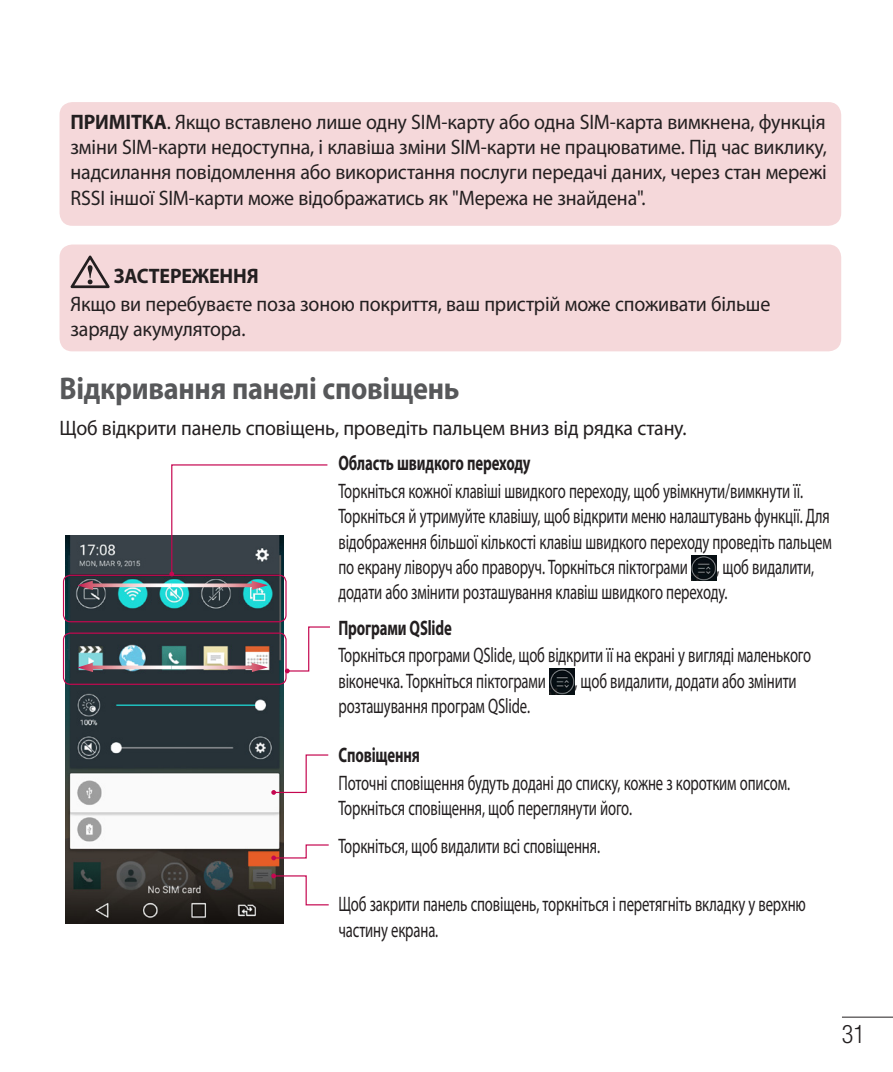
<style>
.page{position:relative;width:893px;height:1072px;background:#fff}
.page>*{position:absolute;margin:0;border:0;box-sizing:border-box;transform-origin:0 0}
.M_head_03{font:700 31.5px "Myriad Pro";letter-spacing:-.01em;color:#57585a;scale:.9 1}
.t1{font:300 condensed 25.5px "Helvetica Neue LT Pro";color:#231f20;scale:.95 1}
.main{font:21px/25.2px "Myriad Pro";letter-spacing:-.01em;color:#231f20;scale:.7 1}
.main-2{font:21px/25.2px "Myriad Pro";letter-spacing:-.01em;color:#231f20;text-align:justify;scale:.95 1}
.s1{font-weight:700}
</style>
<div class="page">
<hr style="left:842px;top:1016px;width:51px;height:1px;background:#231f20">
<div style="left:60px;top:102px;width:781px;height:124px;background:#f5d8da;border-radius:13px"></div>
<div style="left:60px;top:244px;width:781px;height:107px;background:#f5d8da;border-radius:13px"></div>
<svg style="left:71px;top:255px;width:39px;height:33px"></svg>
<img style="left:66px;top:536px;width:218px;height:387px">
<img style="left:691px;top:555px;width:25px;height:25px">
<img style="left:549px;top:669px;width:26px;height:25px">
<div style="left:63px;top:574px;width:224px;height:48px;border:1px solid #c50750;border-radius:7px"></div>
<div style="left:63px;top:632px;width:224px;height:53px;border:1px solid #c50750;border-radius:7px"></div>
<svg style="left:285px;top:626px;width:45px;height:47px"></svg>
<svg style="left:271px;top:753px;width:58px;height:41px"></svg>
<svg style="left:271px;top:843px;width:58px;height:17px"></svg>
<svg style="left:271px;top:873px;width:58px;height:33px"></svg>
<svg style="left:77px;top:464px;width:251px;height:126px"></svg>
<svg style="left:77px;top:662px;width:191px;height:10px;background:#90888c"></svg>
<p class="main-2" style="left:71px;top:109px;width:798px"><span class="s1">ПРИМІТКА</span>. Якщо вставлено лише одну SIM-карту або одна SIM-карта вимкнена, функція зміни SIM-карти недоступна, і клавіша зміни SIM-карти не працюватиме. Під час виклику, надсилання повідомлення або використання послуги передачі даних, через стан мережі RSSI іншої SIM-карти може відображатись як "Мережа не знайдена".</p>
<p class="main-2" style="left:71px;top:262px;width:738px;line-height:27.6px;text-indent:43px"><span class="s1">ЗАСТЕРЕЖЕННЯ<br></span>Якщо ви перебуваєте поза зоною покриття, ваш пристрій може споживати більше</p>
<p class="main-2" style="left:71px;top:316px;width:186px">заряду акумулятора.</p>
<p class="M_head_03" style="left:60px;top:368px;width:446px">Відкривання панелі сповіщень</p>
<p class="main-2" style="left:60px;top:415px;width:662px">Щоб відкрити панель сповіщень, проведіть пальцем вниз від рядка стану.</p>
<p class="main" style="left:338px;top:449px;width:665px;line-height:27.6px"><span class="s1">Область швидкого переходу<br></span>Торкніться кожної клавіші швидкого переходу, щоб увімкнути/вимкнути її.</p>
<p class="main" style="left:338px;top:503px;width:706px;text-align:justify">Торкніться й утримуйте клавішу, щоб відкрити меню налаштувань функції. Для відображення більшої кількості клавіш швидкого переходу проведіть пальцем по екрану ліворуч або праворуч. Торкніться піктограми</p>
<p class="main" style="left:338px;top:554px;width:681px;text-indent:378px">, щоб видалити, додати або змінити розташування клавіш швидкого переходу.</p>
<p class="main" style="left:338px;top:613px;width:677px;line-height:27.6px"><span class="s1">Програми QSlide<br></span>Торкніться програми QSlide, щоб відкрити її на екрані у вигляді маленького</p>
<p class="main" style="left:338px;top:667px;width:298px">віконечка. Торкніться піктограми</p>
<p class="main" style="left:574px;top:667px;width:319px">, щоб видалити, додати або змінити</p>
<p class="main" style="left:338px;top:693px;width:275px">розташування програм QSlide.</p>
<p class="main" style="left:338px;top:741px;width:647px;line-height:27.6px"><span class="s1">Сповіщення<br></span>Поточні сповіщення будуть додані до списку, кожне з коротким описом.</p>
<p class="main" style="left:338px;top:795px;width:421px">Торкніться сповіщення, щоб переглянути його.</p>
<p class="main" style="left:338px;top:832px;width:375px">Торкніться, щоб видалити всі сповіщення.</p>
<p class="main" style="left:338px;top:891px;width:669px">Щоб закрити панель сповіщень, торкніться і перетягніть вкладку у верхню частину екрана.</p>
<p class="t1" style="left:842px;top:1019px;width:26px">31</p>
</div>
